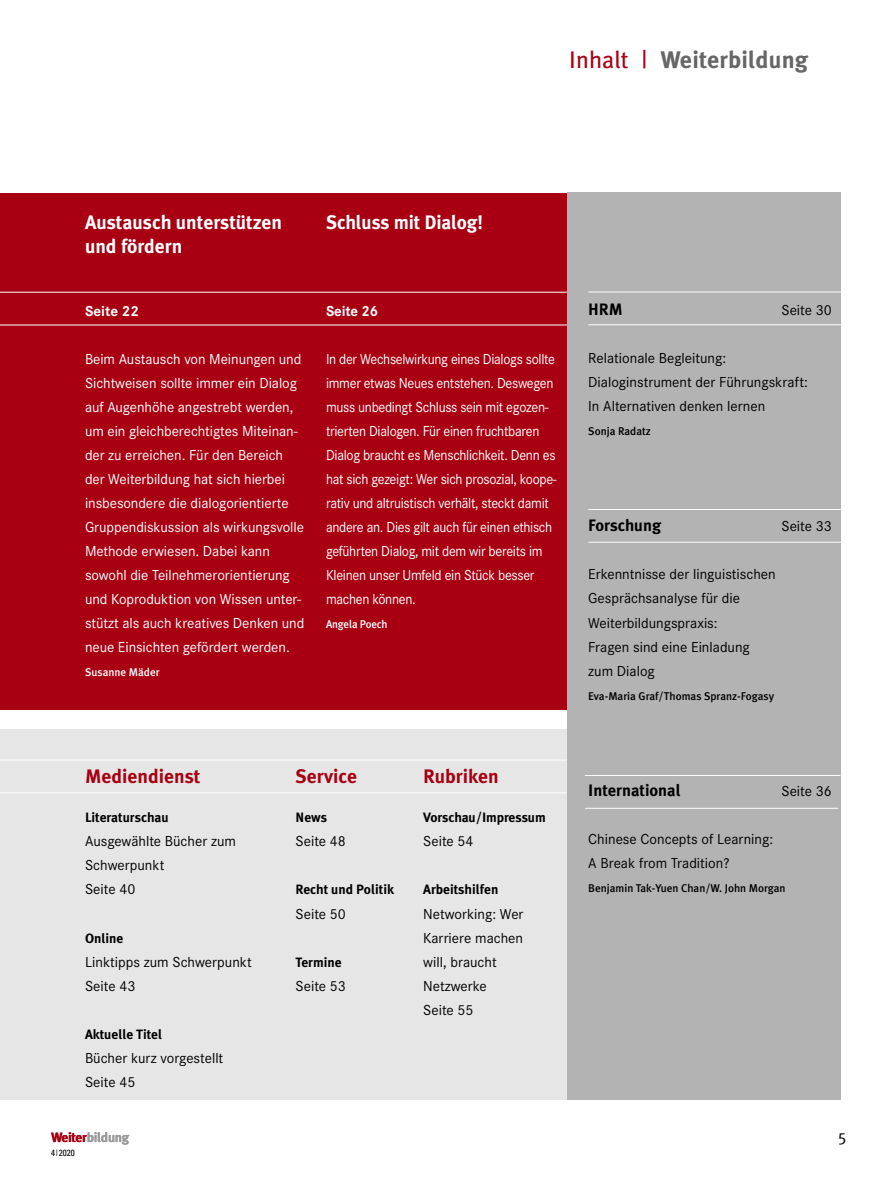
<style>
.page{position:relative;width:893px;height:1191px;background:#fff}
.page>*{position:absolute;margin:0;border:0;box-sizing:border-box;transform-origin:0 0}
.t1{font:700 24px "Meta Plus";letter-spacing:.005em;color:#666}
.t2{font:700 19.5px/24px "Meta Plus";color:#fff}
.t3{font:700 19.5px "Meta Plus";color:#a80012}
.t4{font:700 16.5px "Meta Plus";color:#000}
.t5{font:16.5px "Meta Plus Normal Caps";color:#000}
.t6{font:15px/24px "Corporate S";color:#000}
.t7{font:15px/24px "Corporate S";letter-spacing:-.015em;color:#fff}
.t8{font:15px/24px "Corporate S";letter-spacing:-.015em;color:#fff;scale:.94 1}
.t9{font:700 15px "Corporate S";letter-spacing:-.005em;color:#fff}
.t10{font:700 13.5px "Meta Plus";color:#000}
.t11{font:700 13.5px "Meta Plus";letter-spacing:-.025em;color:#999}
.t12{font:500 11.25px "Meta Plus";color:#000}
.t13{font:500 11.25px "Meta Plus";color:#fff}
.t14{font:condensed 9px "Univers";color:#000}
.s1{font-weight:400;color:#a80012}
.s2{color:#a80012}
</style>
<div class="page">
<div style="left:0;top:729px;width:567px;height:370px;background:#e6e6e6"></div>
<div style="left:0;top:193px;width:567px;height:516px;background:#a80012"></div>
<hr style="left:0;top:292px;width:567px;height:1px;background:#fff">
<hr style="left:0;top:325px;width:567px;height:1px;background:#fff">
<hr style="left:0;top:759px;width:567px;height:1px;background:#fff">
<hr style="left:0;top:792px;width:567px;height:1px;background:#fff">
<div style="left:567px;top:193px;width:274px;height:906px;background:#b3b3b3"></div>
<hr style="left:588px;top:291px;width:256px;height:1px;background:#fff">
<hr style="left:588px;top:324px;width:253px;height:1px;background:#fff">
<hr style="left:588px;top:509px;width:256px;height:1px;background:#fff">
<hr style="left:588px;top:542px;width:253px;height:1px;background:#fff">
<hr style="left:585px;top:775px;width:255px;height:1px;background:#fff">
<hr style="left:585px;top:808px;width:253px;height:1px;background:#fff">
<h1 class="t1" style="left:569px;top:45px;width:240px"><span class="s1">Inhalt |</span> Weiterbildung</h1>
<h2 class="t2" style="left:85px;top:210px;width:199px">Austausch unterstützen und fördern</h2>
<p class="t9" style="left:85px;top:301px;width:55px">Seite 22</p>
<p class="t7" style="left:85px;top:346px;width:221px">Beim Austausch von Meinungen und Sichtweisen sollte immer ein Dialog auf Augenhöhe angestrebt werden, um ein gleichberechtigtes Miteinan&shy;der zu erreichen. Für den Bereich der Weiterbildung hat sich hierbei insbesondere die dialogorientierte Gruppendiskussion als wirkungsvolle Methode erwiesen. Dabei kann sowohl die Teilnehmerorientierung und Koproduktion von Wissen unter&shy;stützt als auch kreatives Denken und neue Einsichten gefördert werden.</p>
<p class="t13" style="left:85px;top:665px;width:76px">Susanne Mäder</p>
<h2 class="t2" style="left:326px;top:210px;width:159px">Schluss mit Dialog!</h2>
<p class="t9" style="left:326px;top:301px;width:54px">Seite 26</p>
<p class="t8" style="left:326px;top:346px;width:247px">In der Wechselwirkung eines Dialogs sollte immer etwas Neues entstehen. Deswegen muss unbedingt Schluss sein mit egozen&shy;trierten Dialogen. Für einen fruchtbaren Dialog braucht es Menschlichkeit. Denn es hat sich gezeigt: Wer sich prosozial, koope&shy;rativ und altruistisch verhält, steckt damit andere an. Dies gilt auch für einen ethisch geführten Dialog, mit dem wir bereits im Kleinen unser Umfeld ein Stück besser machen können.</p>
<p class="t13" style="left:326px;top:617px;width:63px">Angela Poech</p>
<h2 class="t3" style="left:85px;top:765px;width:117px">Mediendienst</h2>
<p class="t10" style="left:85px;top:810px;width:85px">Literaturschau</p>
<p class="t6" style="left:85px;top:829px;width:152px">Ausgewählte Bücher zum<br>Schwerpunkt<br>Seite 40</p>
<p class="t10" style="left:85px;top:930px;width:40px">Online</p>
<p class="t6" style="left:85px;top:949px;width:168px">Linktipps zum Schwerpunkt<br>Seite 43</p>
<p class="t10" style="left:85px;top:1026px;width:79px">Aktuelle Titel</p>
<p class="t6" style="left:85px;top:1045px;width:140px">Bücher kurz vorgestellt<br>Seite 45</p>
<p class="t11" style="left:51px;top:1129px;width:80px"><span class="s2">Weiter</span>bildung</p>
<p class="t14" style="left:51px;top:1149px;width:25px">4|2020</p>
<h2 class="t3" style="left:296px;top:765px;width:63px">Service</h2>
<p class="t10" style="left:296px;top:810px;width:33px">News</p>
<p class="t6" style="left:296px;top:829px;width:52px">Seite 48</p>
<p class="t10" style="left:296px;top:882px;width:100px">Recht und Politik</p>
<p class="t6" style="left:296px;top:901px;width:52px">Seite 50</p>
<p class="t10" style="left:296px;top:954px;width:48px">Termine</p>
<p class="t6" style="left:296px;top:973px;width:52px">Seite 53</p>
<h2 class="t3" style="left:423px;top:765px;width:77px">Rubriken</h2>
<p class="t10" style="left:423px;top:810px;width:124px">Vorschau/Impressum</p>
<p class="t6" style="left:423px;top:829px;width:52px">Seite 54</p>
<p class="t10" style="left:423px;top:882px;width:77px">Arbeitshilfen</p>
<p class="t6" style="left:423px;top:901px;width:102px">Networking: Wer<br>Karriere machen will, braucht<br>Netzwerke<br>Seite 55</p>
<p class="t4" style="left:588px;top:300px;width:36px">HRM</p>
<p class="t6" style="left:781px;top:298px;width:52px">Seite 30</p>
<p class="t6" style="left:588px;top:346px;width:221px">Relationale Begleitung:<br>Dialoginstrument der Führungskraft:<br>In Alternativen denken lernen</p>
<p class="t12" style="left:588px;top:425px;width:64px">Sonja Radatz</p>
<p class="t4" style="left:588px;top:516px;width:74px">Forschung</p>
<p class="t6" style="left:781px;top:514px;width:52px">Seite 33</p>
<p class="t6" style="left:588px;top:562px;width:189px">Erkenntnisse der linguistischen<br>Gesprächsanalyse für die<br>Weiterbildungspraxis:<br>Fragen sind eine Einladung zum Dialog</p>
<p class="t12" style="left:588px;top:689px;width:187px">Eva-Maria Graf/Thomas Spranz-Fogasy</p>
<p class="t4" style="left:588px;top:780px;width:94px">International</p>
<p class="t6" style="left:781px;top:778px;width:52px">Seite 36</p>
<p class="t6" style="left:588px;top:826px;width:186px">Chinese Concepts of Learning:<br>A Break from Tradition?</p>
<p class="t12" style="left:588px;top:881px;width:199px">Benjamin Tak-Yuen Chan/W. John Morgan</p>
<p class="t5" style="left:838px;top:1129px;width:10px">5</p>
</div>
